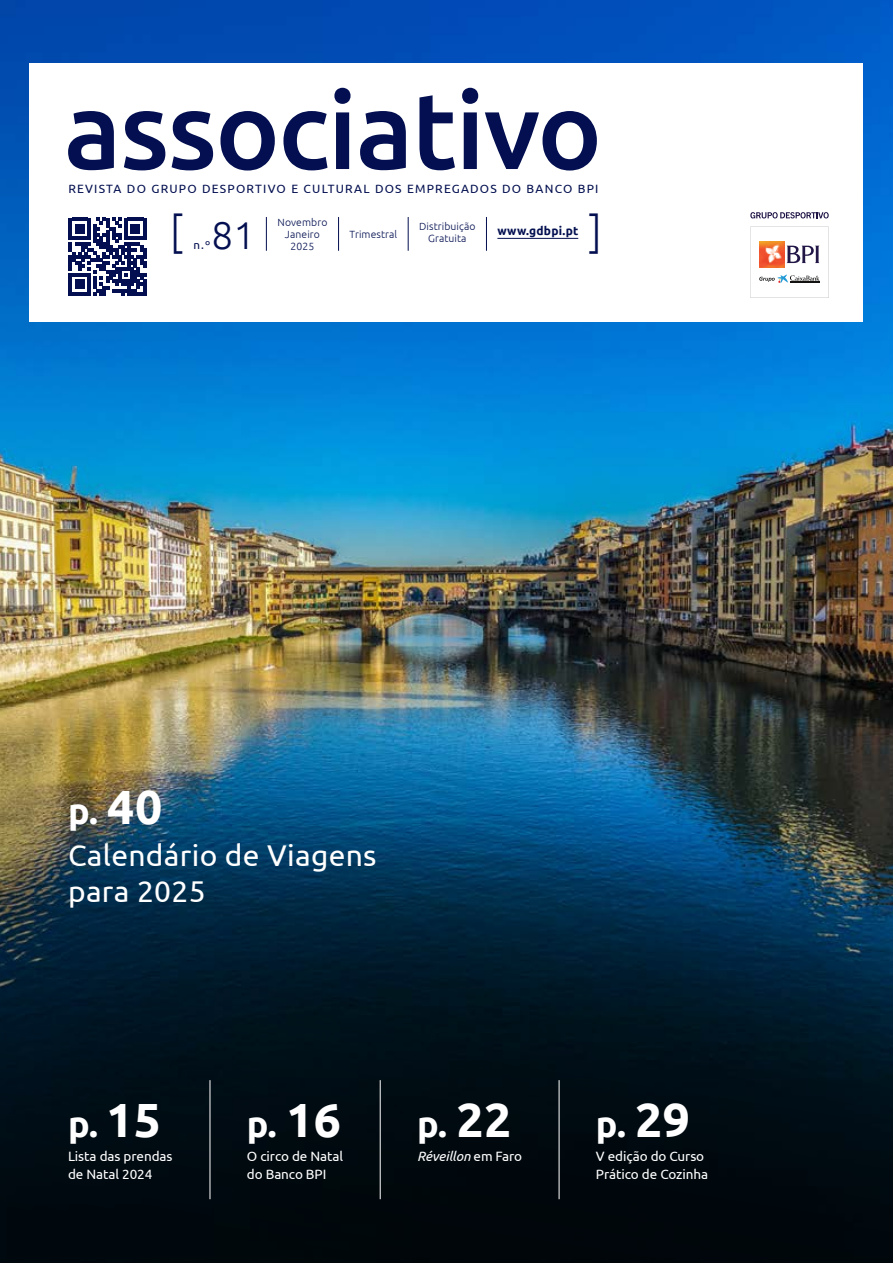
<style>
.page{position:relative;width:893px;height:1263px;background:#fff}
.page>*{position:absolute;margin:0;border:0;box-sizing:border-box;transform-origin:0 0}
.t1{font:500 108.15px "Ubuntu";letter-spacing:-.015em;color:#030f50}
.t2{font:300 41.7px "Ubuntu";color:#030f50}
.t3{font:300 38.7px "Ubuntu";color:#030f50}
.t4{font:700 36px "Ubuntu";color:#fff}
.t5{font:30px/36px "Ubuntu";letter-spacing:.01em;color:#fff}
.t6{font:13.5px/18px "Ubuntu";letter-spacing:-.005em;color:#fff}
.t7{font:italic 13.5px "Ubuntu";letter-spacing:-.005em;color:#fff}
.t8{font:12px "Ubuntu";letter-spacing:.1em;color:#030f50}
.t9{font:700 11.85px "Ubuntu";letter-spacing:.025em;color:#030f50}
.t10{font:11.55px "Ubuntu";color:#030f50}
.t11{font:300 10.35px/11.9px "Ubuntu";letter-spacing:.01em;color:#030f50;text-align:center}
.s1{font-size:48px}
.s2{font-style:normal}
</style>
<div class="page">
<img style="left:0;top:0;width:893px;height:1263px">
<div style="left:30px;top:64px;width:833px;height:258px;background:#fff"></div>
<hr style="left:210px;top:1080px;width:1px;height:119px;background:#fff">
<hr style="left:559px;top:1080px;width:1px;height:119px;background:#fff">
<hr style="left:380px;top:1080px;width:1px;height:119px;background:#fff">
<hr style="left:266px;top:217px;width:1px;height:34px;background:#030f50">
<hr style="left:497px;top:238px;width:81px;height:1px;background:#030f50">
<hr style="left:338px;top:217px;width:1px;height:34px;background:#030f50">
<hr style="left:408px;top:217px;width:1px;height:34px;background:#030f50">
<hr style="left:486px;top:217px;width:1px;height:34px;background:#030f50">
<div style="left:65px;top:214px;width:85px;height:85px;background:linear-gradient(to right,#fff,#fff)"></div>
<svg style="left:69px;top:218px;width:77px;height:77px"></svg>
<svg style="left:750px;top:212px;width:79px;height:6px"></svg>
<svg style="left:750px;top:227px;width:79px;height:71px"></svg>
<img style="left:759px;top:242px;width:26px;height:25px">
<h1 class="t1" style="left:64px;top:62px;width:540px">associativo</h1>
<p class="t8" style="left:68px;top:181px;width:531px">REVISTA DO GRUPO DESPORTIVO E CULTURAL DOS EMPREGADOS DO BANCO BPI</p>
<p class="t11" style="left:277px;top:216px;width:51px">Novembro<br>Janeiro</p>
<h2 class="t2" style="left:170px;top:206px;width:14px">[</h2>
<h2 class="t2" style="left:589px;top:206px;width:14px">]</h2>
<h3 class="t3" style="left:211px;top:212px;width:46px">81</h3>
<p class="t11" style="left:419px;top:220px;width:58px">Distribuição<br>Gratuita</p>
<p class="t11" style="left:349px;top:228px;width:49px">Trimestral</p>
<p class="t9" style="left:497px;top:224px;width:83px">www.gdbpi.pt</p>
<p class="t10" style="left:193px;top:238px;width:18px">n.º</p>
<p class="t11" style="left:291px;top:240px;width:25px">2025</p>
<h3 class="t4" style="left:68px;top:789px;width:96px">p. <span class="s1">40</span></h3>
<h3 class="t5" style="left:68px;top:836px;width:310px">Calendário de Viagens para 2025</h3>
<h3 class="t4" style="left:68px;top:1103px;width:95px">p. <span class="s1">15</span></h3>
<p class="t6" style="left:68px;top:1147px;width:106px">Lista das prendas de Natal 2024</p>
<h3 class="t4" style="left:247px;top:1103px;width:96px">p. <span class="s1">16</span></h3>
<p class="t6" style="left:247px;top:1147px;width:98px">O circo de Natal do Banco BPI</p>
<h3 class="t4" style="left:417px;top:1103px;width:96px">p. <span class="s1">22</span></h3>
<p class="t7" style="left:417px;top:1148px;width:107px">Réveillon <span class="s2">em Faro</span></p>
<h3 class="t4" style="left:596px;top:1103px;width:96px">p. <span class="s1">29</span></h3>
<p class="t6" style="left:596px;top:1147px;width:114px">V edição do Curso<br>Prático de Cozinha</p>
</div>
